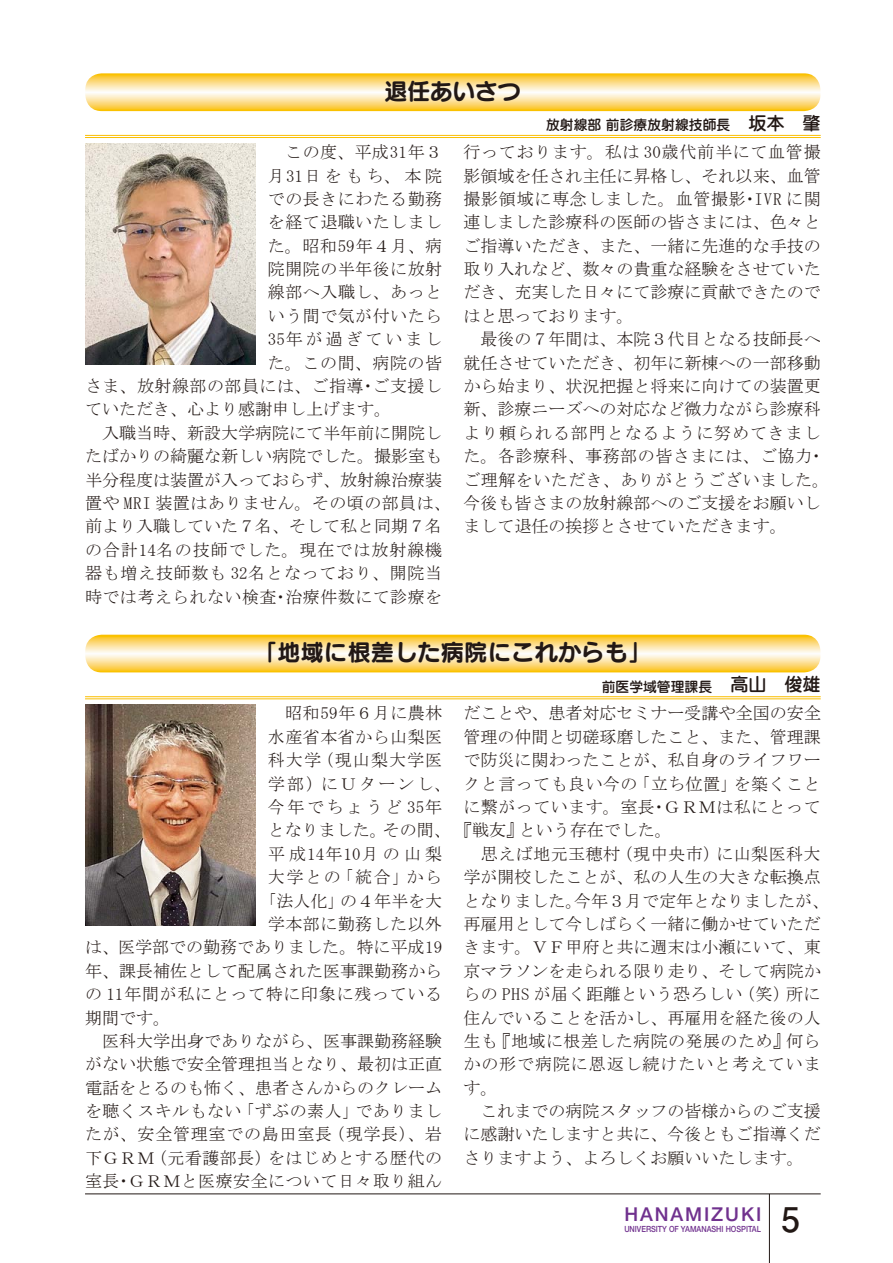
<style>
.page{position:relative;width:893px;height:1263px;background:#fff}
.page>*{position:absolute;margin:0;border:0;box-sizing:border-box;transform-origin:0 0}
.t1{font:700 34.05px "Futo Go B101 Pro";color:#221815}
.t2{font:23.4px "Seurat Pro B";color:#221815}
.t3{font:500 19.2px "Helvetica Neue LT Std";letter-spacing:.1em;color:#70318e}
.t4{font:16.95px/23.4px "MS Mincho";color:#221815}
.t5{font:16.95px "MS Mincho";letter-spacing:.025em;color:#221815}
.t6{font:16.95px "MS Mincho";letter-spacing:.03em;color:#221815}
.t7{font:16.95px "MS Mincho";letter-spacing:.045em;color:#221815}
.t8{font:16.95px "MS Mincho";letter-spacing:.055em;color:#221815}
.t9{font:16.95px "MS Mincho";letter-spacing:.04em;color:#221815}
.t10{font:16.95px "MS Mincho";letter-spacing:.02em;color:#221815}
.t11{font:16.95px "MS Mincho";letter-spacing:.07em;color:#221815}
.t12{font:16.95px "MS Mincho";letter-spacing:.225em;color:#221815}
.t13{font:16.95px "MS Mincho";letter-spacing:.17em;color:#221815}
.t14{font:16.95px "MS Mincho";letter-spacing:.065em;color:#221815}
.t15{font:16.95px "MS Mincho";letter-spacing:.125em;color:#221815}
.t16{font:16.95px "MS Mincho";letter-spacing:.15em;color:#221815}
.t17{font:500 13.8px "Jun 34 Pro";color:#221815}
.t18{font:500 8.55px "Helvetica Neue LT Std";color:#70318e;scale:.86 1}
.s1{font-size:18px}
</style>
<div class="page">
<svg style="left:85px;top:73px;width:735px;height:38px;background:#fcde8a"></svg>
<svg style="left:85px;top:635px;width:735px;height:37px;background:#fcde8b"></svg>
<hr style="left:85px;top:135px;width:736px;height:1px;background:#fabe00">
<hr style="left:85px;top:137px;width:736px;height:1px;background:#fabe00">
<hr style="left:85px;top:696px;width:736px;height:1px;background:#fabe00">
<hr style="left:85px;top:698px;width:736px;height:1px;background:#fabe00">
<img style="left:85px;top:144px;width:170px;height:221px">
<img style="left:85px;top:705px;width:170px;height:221px">
<hr style="left:85px;top:1193px;width:736px;height:1px;background:#221815">
<hr style="left:769px;top:1194px;width:1px;height:69px;background:#221815">
<h2 class="t2" style="left:384px;top:75px;width:139px">退任あいさつ</h2>
<p class="t17" style="left:546px;top:114px;width:276px">放射線部 前診療放射線技師長 <span class="s1">坂本　肇</span></p>
<p class="t5" style="left:268px;top:144px;width:176px">　この度、平成31年３</p>
<p class="t12" style="left:268px;top:167px;width:176px">月31日をもち、本院</p>
<p class="t6" style="left:268px;top:190px;width:176px">での長きにわたる勤務</p>
<p class="t6" style="left:268px;top:214px;width:176px">を経て退職いたしまし</p>
<p class="t6" style="left:268px;top:237px;width:176px">た。昭和59年４月、病</p>
<p class="t6" style="left:268px;top:260px;width:176px">院開院の半年後に放射</p>
<p class="t6" style="left:268px;top:284px;width:176px">線部へ入職し、あっと</p>
<p class="t6" style="left:268px;top:307px;width:176px">いう間で気が付いたら</p>
<p class="t13" style="left:268px;top:331px;width:176px">35年が過ぎていまし</p>
<p class="t4" style="left:268px;top:351px;width:176px">た。この間、病院の皆</p>
<p class="t6" style="left:85px;top:377px;width:359px">さま、放射線部の部員には、ご指導・ご支援し</p>
<p class="t4" style="left:85px;top:398px;width:308px">ていただき、心より感謝申し上げます。</p>
<p class="t4" style="left:85px;top:421px;width:359px">　入職当時、新設大学病院にて半年前に開院し</p>
<p class="t4" style="left:85px;top:444px;width:359px">たばかりの綺麗な新しい病院でした。撮影室も</p>
<p class="t4" style="left:85px;top:468px;width:359px">半分程度は装置が入っておらず、放射線治療装</p>
<p class="t5" style="left:85px;top:494px;width:367px">置や MRI 装置はありません。その頃の部員は、</p>
<p class="t4" style="left:85px;top:514px;width:359px">前より入職していた７名、そして私と同期７名</p>
<p class="t8" style="left:85px;top:541px;width:359px">の合計14名の技師でした。現在では放射線機</p>
<p class="t7" style="left:85px;top:565px;width:359px">器も増え技師数も 32名となっており、開院当</p>
<p class="t5" style="left:85px;top:588px;width:359px">時では考えられない検査・治療件数にて診療を</p>
<p class="t4" style="left:463px;top:140px;width:367px">行っております。私は 30歳代前半にて血管撮影領域を任され主任に昇格し、それ以来、血管撮影領域に専念しました。血管撮影・IVR に関連しました診療科の医師の皆さまには、色々とご指導いただき、また、一緒に先進的な手技の取り入れなど、数々の貴重な経験をさせていただき、充実した日々にて診療に貢献できたのではと思っております。<br>　最後の７年間は、本院３代目となる技師長へ就任させていただき、初年に新棟への一部移動から始まり、状況把握と将来に向けての装置更新、診療ニーズへの対応など微力ながら診療科より頼られる部門となるように努めてきました。各診療科、事務部の皆さまには、ご協力・ご理解をいただき、ありがとうございました。今後も皆さまの放射線部へのご支援をお願いしまして退任の挨拶とさせていただきます。</p>
<h2 class="t2" style="left:254px;top:636px;width:399px">「地域に根差した病院にこれからも」</h2>
<p class="t17" style="left:602px;top:675px;width:220px">前医学域管理課長 <span class="s1">高山　俊雄</span></p>
<p class="t10" style="left:268px;top:705px;width:176px">　昭和59年６月に農林</p>
<p class="t6" style="left:268px;top:728px;width:176px">水産省本省から山梨医</p>
<p class="t14" style="left:268px;top:752px;width:176px">科大学（現山梨大学医</p>
<p class="t15" style="left:268px;top:775px;width:184px">学部）にＵターンし、</p>
<p class="t16" style="left:268px;top:798px;width:176px">今年でちょうど 35年</p>
<p class="t4" style="left:268px;top:818px;width:405px">となりました。その間、『戦友』という存在でした。</p>
<p class="t11" style="left:268px;top:845px;width:176px">平成14年10月の山梨</p>
<p class="t4" style="left:268px;top:865px;width:176px">大学との「統合」から</p>
<p class="t4" style="left:259px;top:889px;width:184px">「法人化」の４年半を大</p>
<p class="t6" style="left:268px;top:915px;width:176px">学本部に勤務した以外</p>
<p class="t4" style="left:85px;top:935px;width:359px">は、医学部での勤務でありました。特に平成19</p>
<p class="t4" style="left:85px;top:959px;width:359px">年、課長補佐として配属された医事課勤務から</p>
<p class="t9" style="left:85px;top:985px;width:359px">の 11年間が私にとって特に印象に残っている</p>
<p class="t4" style="left:85px;top:1006px;width:87px">期間です。</p>
<p class="t4" style="left:85px;top:1029px;width:359px">　医科大学出身でありながら、医事課勤務経験</p>
<p class="t4" style="left:85px;top:1052px;width:359px">がない状態で安全管理担当となり、最初は正直</p>
<p class="t4" style="left:85px;top:1076px;width:359px">電話をとるのも怖く、患者さんからのクレーム</p>
<p class="t5" style="left:85px;top:1102px;width:359px">を聴くスキルもない「ずぶの素人」でありまし</p>
<p class="t7" style="left:85px;top:1126px;width:359px">たが、安全管理室での島田室長（現学長）、岩</p>
<p class="t5" style="left:85px;top:1149px;width:359px">下ＧＲＭ（元看護部長）をはじめとする歴代の</p>
<p class="t5" style="left:85px;top:1173px;width:359px">室長・ＧＲＭと医療安全について日々取り組ん</p>
<p class="t4" style="left:463px;top:702px;width:359px;text-align:justify">だことや、患者対応セミナー受講や全国の安全管理の仲間と切磋琢磨したこと、また、管理課で防災に関わったことが、私自身のライフワークと言っても良い今の「立ち位置」を築くことに繋がっています。室長・ＧＲＭは私にとって</p>
<p class="t4" style="left:463px;top:842px;width:367px">　思えば地元玉穂村（現中央市）に山梨医科大学が開校したことが、私の人生の大きな転換点となりました。今年３月で定年となりましたが、再雇用として今しばらく一緒に働かせていただきます。ＶＦ甲府と共に週末は小瀬にいて、東京マラソンを走られる限り走り、そして病院からの PHS が届く距離という恐ろしい（笑）所に住んでいることを活かし、再雇用を経た後の人生も『地域に根差した病院の発展のため』何らかの形で病院に恩返し続けたいと考えています。<br>　これまでの病院スタッフの皆様からのご支援に感謝いたしますと共に、今後ともご指導くださりますよう、よろしくお願いいたします。</p>
<p class="t3" style="left:624px;top:1202px;width:138px">HANAMIZUKI</p>
<p class="t18" style="left:624px;top:1224px;width:160px">UNIVERSITY OF YAMANASHI HOSPITAL</p>
<h1 class="t1" style="left:781px;top:1192px;width:20px">5</h1>
</div>
